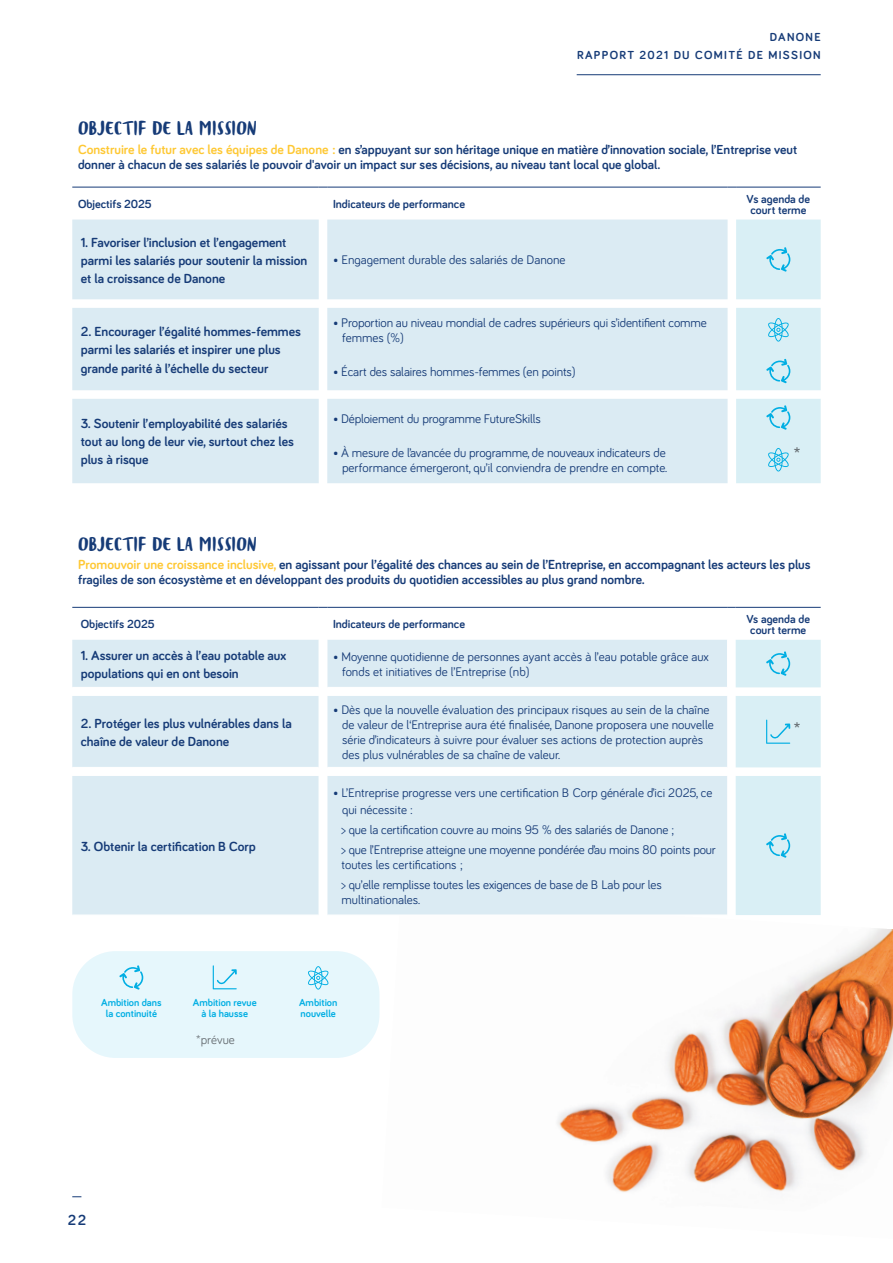
<style>
.page{position:relative;width:893px;height:1263px;background:#fff}
.page>*{position:absolute;margin:0;border:0;box-sizing:border-box;transform-origin:0 0}
.t1{font:700 18px "Bariol";color:#676e73}
.t2{font:15.15px "Blog Script";color:#163b77}
.t3{font:700 15px "Bariol";color:#163b77}
.t4{font:700 13.65px/18.1px "Bariol";color:#163b77}
.t5{font:700 13.5px/15px "Bariol";color:#163b77}
.t6{font:12.9px "Bariol";letter-spacing:-.01em;color:#163b77}
.t7{font:12.75px/15.1px "Bariol";color:#163b77}
.t8{font:12.75px "Bariol";color:#676e73}
.t9{font:700 12px/10.9px "Bariol";color:#163b77;text-align:center}
.t10{font:700 12px/18px "Bariol";letter-spacing:.11em;color:#163b77;text-align:right}
.t11{font:700 10.5px/10.5px "Bariol";color:#00aee3;text-align:center}
.s1{font-size:13.65px;color:#fec834}
.s2{color:#fec834}
</style>
<div class="page">
<hr style="left:577px;top:74px;width:244px;height:1px;background:#163b77">
<div style="left:72px;top:951px;width:307px;height:107px;background:#e6f7fc;border-radius:43px"></div>
<img style="left:557px;top:928px;width:336px;height:264px">
<svg style="left:72px;top:186px;width:749px;height:34px"></svg>
<svg style="left:72px;top:220px;width:656px;height:263px;background:#ddecf3"></svg>
<hr style="left:72px;top:187px;width:247px;height:1px;background:#163b77">
<hr style="left:327px;top:187px;width:401px;height:1px;background:#163b77">
<hr style="left:736px;top:187px;width:85px;height:1px;background:#163b77">
<svg style="left:736px;top:220px;width:85px;height:263px;background:#d5eef5"></svg>
<div style="left:72px;top:640px;width:247px;height:274px;background:#dbebf3"></div>
<div style="left:327px;top:640px;width:400px;height:274px;background:#dbebf3"></div>
<hr style="left:72px;top:687px;width:247px;height:1px;background:#fff">
<hr style="left:72px;top:767px;width:247px;height:1px;background:#fff">
<hr style="left:327px;top:687px;width:400px;height:1px;background:#fff">
<hr style="left:327px;top:767px;width:400px;height:1px;background:#fff">
<hr style="left:72px;top:607px;width:247px;height:1px;background:#163b77">
<hr style="left:327px;top:607px;width:400px;height:1px;background:#163b77">
<hr style="left:736px;top:607px;width:85px;height:1px;background:#163b77">
<svg style="left:735px;top:640px;width:86px;height:275px;background:#d8eff5"></svg>
<svg style="left:213px;top:965px;width:24px;height:24px"></svg>
<svg style="left:119px;top:965px;width:24px;height:25px"></svg>
<svg style="left:308px;top:966px;width:21px;height:23px"></svg>
<p class="t10" style="left:577px;top:27px;width:245px">DANONE<br>RAPPORT 2021 DU COMITÉ DE MISSION</p>
<p class="t2" style="left:78px;top:120px;width:181px">OBJECTIF DE LA MISSION</p>
<p class="t5" style="left:78px;top:141px;width:721px"><span class="s1">Construire le futur avec les équipes de Danone :</span> en s’appuyant sur son héritage unique en matière d’innovation sociale, l’Entreprise veut donner à chacun de ses salariés le pouvoir d'avoir un impact sur ses décisions, au niveau tant local que global.</p>
<p class="t9" style="left:78px;top:198px;width:75px">Objectifs 2025</p>
<p class="t9" style="left:333px;top:198px;width:134px">Indicateurs de performance</p>
<p class="t9" style="left:747px;top:193px;width:65px">Vs agenda de court terme</p>
<p class="t4" style="left:81px;top:232px;width:228px">1. Favoriser l’inclusion et l’engagement parmi les salariés pour soutenir la mission et la croissance de Danone</p>
<p class="t7" style="left:333px;top:252px;width:234px">• Engagement durable des salariés de Danone</p>
<p class="t4" style="left:81px;top:322px;width:221px">2. Encourager l’égalité hommes-femmes parmi les salariés et inspirer une plus grande parité à l’échelle du secteur</p>
<p class="t6" style="left:333px;top:314px;width:375px">• Proportion au niveau mondial de cadres supérieurs qui s’identifient comme</p>
<p class="t7" style="left:342px;top:330px;width:63px">femmes (%)</p>
<p class="t6" style="left:333px;top:363px;width:244px">• Écart des salaires hommes-femmes (en points)</p>
<p class="t4" style="left:81px;top:414px;width:214px">3. Soutenir l’employabilité des salariés tout au long de leur vie, surtout chez les plus à risque</p>
<p class="t6" style="left:333px;top:409px;width:209px">• Déploiement du programme FutureSkills</p>
<p class="t6" style="left:333px;top:444px;width:334px">• À mesure de l’avancée du programme, de nouveaux indicateurs de</p>
<p class="t7" style="left:342px;top:460px;width:327px">performance émergeront, qu’il conviendra de prendre en compte.</p>
<h1 class="t1" style="left:794px;top:442px;width:8px">*</h1>
<p class="t2" style="left:78px;top:535px;width:181px">OBJECTIF DE LA MISSION</p>
<p class="t4" style="left:78px;top:555px;width:734px"><span class="s2">Promouvoir une croissance inclusive,</span> en agissant pour l’égalité des chances au sein de l’Entreprise, en accompagnant les acteurs les plus</p>
<p class="t5" style="left:78px;top:571px;width:568px">fragiles de son écosystème et en développant des produits du quotidien accessibles au plus grand nombre.</p>
<p class="t9" style="left:81px;top:618px;width:75px">Objectifs 2025</p>
<p class="t9" style="left:333px;top:618px;width:134px">Indicateurs de performance</p>
<p class="t9" style="left:746px;top:613px;width:65px">Vs agenda de court terme</p>
<p class="t4" style="left:81px;top:646px;width:207px">1. Assurer un accès à l’eau potable aux populations qui en ont besoin</p>
<p class="t7" style="left:342px;top:649px;width:368px;text-indent:-9px">• Moyenne quotidienne de personnes ayant accès à l’eau potable grâce aux fonds et initiatives de l’Entreprise (nb)</p>
<p class="t4" style="left:81px;top:714px;width:212px">2. Protéger les plus vulnérables dans la chaîne de valeur de Danone</p>
<p class="t7" style="left:342px;top:702px;width:373px;text-indent:-9px">• Dès que la nouvelle évaluation des principaux risques au sein de la chaîne de valeur de l‘Entreprise aura été finalisée, Danone proposera une nouvelle série d’indicateurs à suivre pour évaluer ses actions de protection auprès des plus vulnérables de sa chaîne de valeur.</p>
<h1 class="t1" style="left:794px;top:716px;width:8px">*</h1>
<p class="t4" style="left:81px;top:837px;width:176px">3. Obtenir la certification B Corp</p>
<p class="t7" style="left:342px;top:783px;width:372px;line-height:17.1px;text-indent:-9px">• L’Entreprise progresse vers une certification B Corp générale d’ici 2025, ce qui nécessite :</p>
<p class="t7" style="left:342px;top:819px;width:376px;line-height:20px">&gt; que la certification couvre au moins 95 % des salariés de Danone ;<br>&gt; que l’Entreprise atteigne une moyenne pondérée d’au moins 80 points pour</p>
<p class="t7" style="left:342px;top:854px;width:322px;line-height:20px">toutes les certifications ;<br>&gt; qu’elle remplisse toutes les exigences de base de B Lab pour les</p>
<p class="t7" style="left:342px;top:892px;width:80px">multinationales.</p>
<p class="t11" style="left:101px;top:997px;width:62px">Ambition dans la continuité</p>
<p class="t11" style="left:299px;top:997px;width:40px;text-align:left">Ambition nouvelle</p>
<p class="t8" style="left:196px;top:1031px;width:40px">*prévue</p>
<p class="t11" style="left:193px;top:997px;width:65px">Ambition revue à la hausse</p>
<p class="t3" style="left:68px;top:1209px;width:20px">22</p>
</div>
